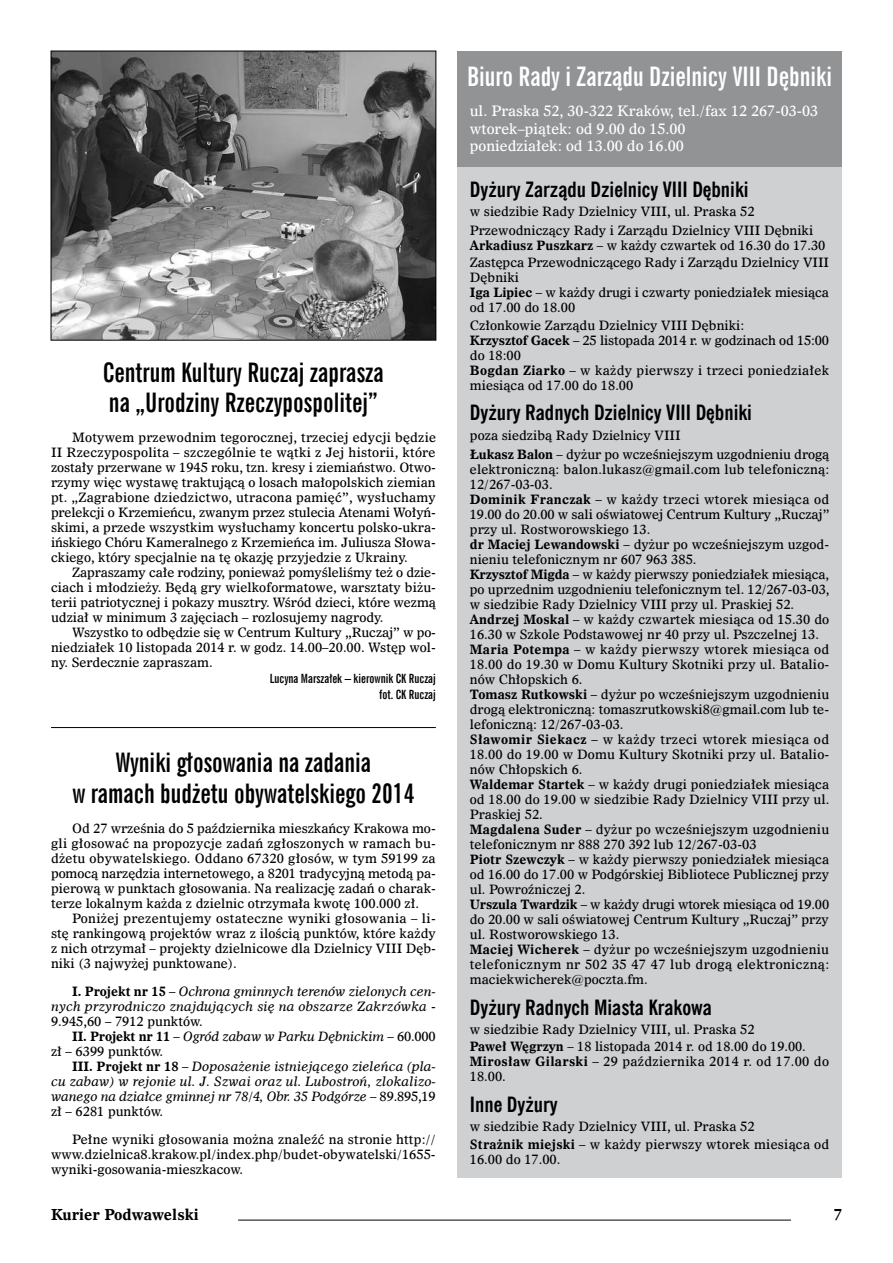
<style>
.page{position:relative;width:893px;height:1263px;background:#fff}
.page>*{position:absolute;margin:0;border:0;box-sizing:border-box;transform-origin:0 0}
.t1{font:700 27px/30.8px "News Goth X Cn EU";color:#000}
.t2{font:700 27px "News Goth X Cn EU";color:#fff}
.t3{font:700 21px "News Goth Cn EU";color:#000}
.t4{font:700 15px "Dutch 811 EU";color:#000}
.t5{font:14.25px/17.4px "Dutch 811 EU";color:#fff}
.t6{font:12.75px/15px "Dutch 811 EU";color:#000}
.t7{font:italic 12.75px/15px "Dutch 811 EU";letter-spacing:-.015em;color:#000;text-align:justify}
.t8{font:12.75px/15px "Dutch 811 EU";letter-spacing:.02em;color:#000}
.t9{font:700 12.75px/15.8px "News Goth X Cn EU";color:#000;text-align:right}
.s1{font-weight:700;font-style:normal}
.s2{font-style:normal}
.s3{font-weight:700}
</style>
<div class="page">
<hr style="left:238px;top:1220px;width:553px;height:1px;background:#000">
<hr style="left:51px;top:727px;width:385px;height:1px;background:#000">
<div style="left:457px;top:51px;width:385px;height:1127px;background:#cfd0d1"></div>
<div style="left:457px;top:51px;width:385px;height:116px;background:#929395"></div>
<img style="left:53px;top:53px;width:381px;height:285px">
<div style="left:51px;top:51px;width:385px;height:289px;border:1px solid #000"></div>
<h1 class="t1" style="left:103px;top:357px;width:282px">Centrum Kultury Ruczaj zaprasza na „Urodziny Rzeczypospolitej”</h1>
<p class="t6" style="left:51px;top:431px;width:387px;text-align:justify;text-indent:21px">Motywem przewodnim tegorocznej, trzeciej edycji będzie II Rzeczypospolita – szczególnie te wątki z Jej historii, które zostały przerwane w 1945 roku, tzn. kresy i ziemiaństwo. Otwo&shy;rzymy więc wystawę traktującą o losach małopolskich ziemian pt. „Zagrabione dziedzictwo, utracona pamięć”, wysłuchamy prelekcji o Krzemieńcu, zwanym przez stulecia Atenami Wołyń&shy;skimi, a przede wszystkim wysłuchamy koncertu polsko-ukra&shy;ińskiego Chóru Kameralnego z Krzemieńca im. Juliusza Słowa&shy;ckiego, który specjalnie na tę okazję przyjedzie z Ukrainy.</p>
<p class="t6" style="left:51px;top:566px;width:386px;text-align:justify;text-indent:21px">Zapraszamy całe rodziny, ponieważ pomyśleliśmy też o dzie&shy;ciach i młodzieży. Będą gry wielkoformatowe, warsztaty biżu&shy;terii patriotycznej i pokazy musztry. Wśród dzieci, które wezmą udział w minimum 3 zajęciach – rozlosujemy nagrody.</p>
<p class="t6" style="left:51px;top:626px;width:386px;text-align:justify;text-indent:21px">Wszystko to odbędzie się w Centrum Kultury „Ruczaj” w po&shy;niedziałek 10 listopada 2014 r. w godz. 14.00–20.00. Wstęp wol&shy;ny. Serdecznie zapraszam.</p>
<p class="t9" style="left:270px;top:671px;width:168px">Lucyna Marszałek – kierownik CK Ruczaj fot. CK Ruczaj</p>
<h1 class="t1" style="left:72px;top:747px;width:344px;text-align:center">Wyniki głosowania na zadania<br>w ramach budżetu obywatelskiego 2014</h1>
<p class="t6" style="left:51px;top:821px;width:386px;text-align:justify;text-indent:21px">Od 27 września do 5 października mieszkańcy Krakowa mo&shy;gli głosować na propozycje zadań zgłoszonych w ramach bu&shy;dżetu obywatelskiego. Oddano 67320 głosów, w tym 59199 za pomocą narzędzia internetowego, a 8201 tradycyjną metodą pa&shy;pierową w punktach głosowania. Na realizację zadań o charak&shy;terze lokalnym każda z dzielnic otrzymała kwotę 100.000 zł.</p>
<p class="t6" style="left:51px;top:911px;width:386px;text-align:justify;text-indent:21px">Poniżej prezentujemy ostateczne wyniki głosowania – li&shy;stę rankingową projektów wraz z ilością punktów, które każdy z nich otrzymał – projekty dzielnicowe dla Dzielnicy VIII Dęb&shy;niki (3 najwyżej punktowane).</p>
<p class="t7" style="left:51px;top:984px;width:386px;text-indent:21px"><span class="s1">I. Projekt nr 15</span> <span class="s2">–</span> Ochrona gminnych terenów zielonych cen&shy;nych przyrodniczo znajdujących się na obszarze Zakrzówka <span class="s2">- 9.945,60 – 7912 punktów.</span></p>
<p class="t7" style="left:51px;top:1029px;width:386px;text-indent:21px"><span class="s1">II. Projekt nr 11</span> <span class="s2">–</span> Ogród zabaw w Parku Dębnickim <span class="s2">– 60.000 zł – 6399 punktów.</span></p>
<p class="t7" style="left:51px;top:1059px;width:386px;text-indent:21px"><span class="s1">III. Projekt nr 18</span> <span class="s2">–</span> Doposażenie istniejącego zieleńca (pla&shy;cu zabaw) w rejonie ul. J. Szwai oraz ul. Lubostroń, zlokalizo&shy;wanego na działce gminnej nr 78/4, Obr. 35 Podgórze <span class="s2">– 89.895,19 zł – 6281 punktów.</span></p>
<p class="t6" style="left:51px;top:1132px;width:386px;text-align:justify;text-indent:21px">Pełne wyniki głosowania można znaleźć na stronie http:// www.dzielnica8.krakow.pl/index.php/budet-obywatelski/1655- wyniki-gosowania-mieszkacow.</p>
<p class="t4" style="left:51px;top:1205px;width:149px">Kurier Podwawelski</p>
<h1 class="t2" style="left:467px;top:59px;width:367px">Biuro Rady i Zarządu Dzielnicy VIII Dębniki</h1>
<p class="t5" style="left:470px;top:103px;width:350px">ul. Praska 52, 30-322 Kraków, tel./fax 12 267-03-03 wtorek–piątek: od 9.00 do 15.00<br>poniedziałek: od 13.00 do 16.00</p>
<h2 class="t3" style="left:470px;top:176px;width:280px">Dyżury Zarządu Dzielnicy VIII Dębniki</h2>
<p class="t6" style="left:470px;top:202px;width:345px;line-height:19.2px">w siedzibie Rady Dzielnicy VIII, ul. Praska 52<br>Przewodniczący Rady i Zarządu Dzielnicy VIII Dębniki</p>
<p class="t6" style="left:470px;top:237px;width:361px;line-height:17.1px"><span class="s3">Arkadiusz Puszkarz</span> – w każdy czwartek od 16.30 do 17.30<br>Zastępca Przewodniczącego Rady i Zarządu Dzielnicy VIII</p>
<p class="t6" style="left:470px;top:271px;width:361px">Dębniki<br><span class="s3">Iga Lipiec</span> – w każdy drugi i czwarty poniedziałek miesiąca od 17.00 do 18.00</p>
<p class="t6" style="left:470px;top:318px;width:361px">Członkowie Zarządu Dzielnicy VIII Dębniki:<br><span class="s3">Krzysztof Gacek</span> – 25 listopada 2014 r. w godzinach od 15:00 do 18:00<br><span class="s3">Bogdan Ziarko</span> – w każdy pierwszy i trzeci poniedziałek miesiąca od 17.00 do 18.00</p>
<h2 class="t3" style="left:470px;top:400px;width:284px">Dyżury Radnych Dzielnicy VIII Dębniki</h2>
<p class="t6" style="left:470px;top:426px;width:361px;line-height:19.2px">poza siedzibą Rady Dzielnicy VIII<br><span class="s3">Łukasz Balon</span> – dyżur po wcześniejszym uzgodnieniu drogą</p>
<p class="t6" style="left:470px;top:462px;width:361px">elektroniczną: balon.lukasz@gmail.com lub telefoniczną:<br>12/267-03-03.<br><span class="s3">Dominik Franczak</span> – w każdy trzeci wtorek miesiąca od 19.00 do 20.00 w sali oświatowej Centrum Kultury „Ruczaj” przy ul. Rostworowskiego 13.<br><span class="s3">dr Maciej Lewandowski</span> – dyżur po wcześniejszym uzgod&shy;nieniu telefonicznym nr 607 963 385.<br><span class="s3">Krzysztof Migda</span> – w każdy pierwszy poniedziałek miesiąca, po uprzednim uzgodnieniu telefonicznym tel. 12/267-03-03, w siedzibie Rady Dzielnicy VIII przy ul. Praskiej 52.<br><span class="s3">Andrzej Moskal</span> – w każdy czwartek miesiąca od 15.30 do 16.30 w Szkole Podstawowej nr 40 przy ul. Pszczelnej 13.<br><span class="s3">Maria Potempa</span> – w każdy pierwszy wtorek miesiąca od 18.00 do 19.30 w Domu Kultury Skotniki przy ul. Batalio&shy;nów Chłopskich 6.<br><span class="s3">Tomasz Rutkowski</span> – dyżur po wcześniejszym uzgodnieniu drogą elektroniczną: tomaszrutkowski8@gmail.com lub te&shy;lefoniczną: 12/267-03-03.<br><span class="s3">Sławomir Siekacz</span> – w każdy trzeci wtorek miesiąca od 18.00 do 19.00 w Domu Kultury Skotniki przy ul. Batalio&shy;nów Chłopskich 6.<br><span class="s3">Waldemar Startek</span> – w każdy drugi poniedziałek miesiąca od 18.00 do 19.00 w siedzibie Rady Dzielnicy VIII przy ul.<br>Praskiej 52.<br><span class="s3">Magdalena Suder</span> – dyżur po wcześniejszym uzgodnieniu telefonicznym nr 888 270 392 lub 12/267-03-03<br><span class="s3">Piotr Szewczyk</span> – w każdy pierwszy poniedziałek miesiąca od 16.00 do 17.00 w Podgórskiej Bibliotece Publicznej przy ul. Powroźniczej 2.<br><span class="s3">Urszula Twardzik</span> – w każdy drugi wtorek miesiąca od 19.00 do 20.00 w sali oświatowej Centrum Kultury „Ruczaj” przy ul. Rostworowskiego 13.<br><span class="s3">Maciej Wicherek</span> – dyżur po wcześniejszym uzgodnieniu telefonicznym nr 502 35 47 47 lub drogą elektroniczną: maciekwicherek@poczta.fm.</p>
<h2 class="t3" style="left:470px;top:994px;width:244px">Dyżury Radnych Miasta Krakowa</h2>
<p class="t6" style="left:470px;top:1021px;width:337px;line-height:17.5px">w siedzibie Rady Dzielnicy VIII, ul. Praska 52<br><span class="s3">Paweł Węgrzyn</span> – 18 listopada 2014 r. od 18.00 do 19.00.</p>
<p class="t8" style="left:470px;top:1055px;width:361px"><span class="s3">Mirosław Gilarski</span> – 29 października 2014 r. od 17.00 do<br>18.00.</p>
<h2 class="t3" style="left:470px;top:1092px;width:89px">Inne Dyżury</h2>
<p class="t6" style="left:470px;top:1118px;width:361px;line-height:17.5px">w siedzibie Rady Dzielnicy VIII, ul. Praska 52<br><span class="s3">Strażnik miejski</span> – w każdy pierwszy wtorek miesiąca od</p>
<p class="t6" style="left:470px;top:1152px;width:92px">16.00 do 17.00.</p>
</div>
